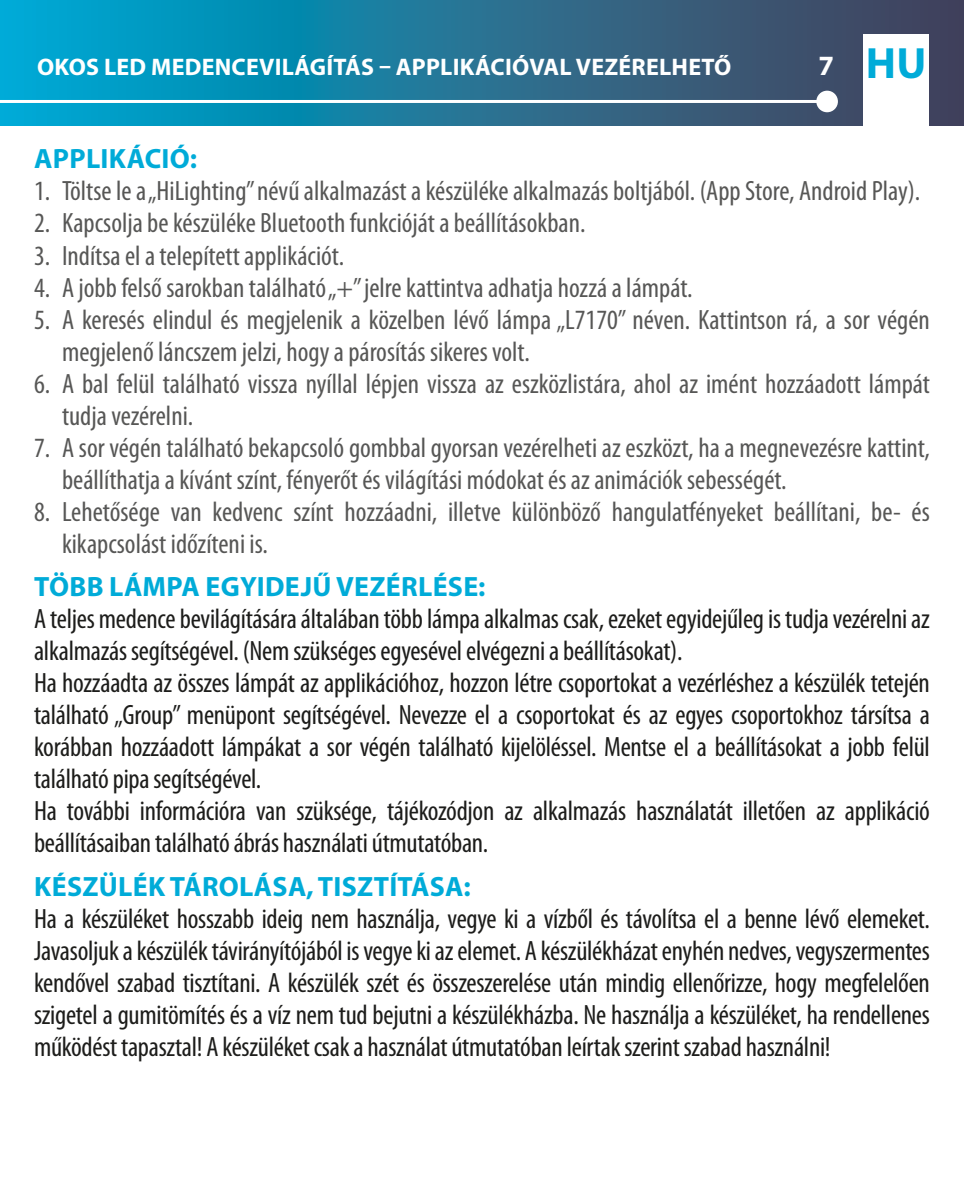
<style>
.page{position:relative;width:964px;height:1191px;background:#fff}
.page>*{position:absolute;margin:0;border:0;box-sizing:border-box;transform-origin:0 0}
.t1{font:700 44px "Myriad Pro";color:#00abd8}
.t2{font:condensed 28px/32px "Myriad Pro";letter-spacing:-.01em;color:#1d1d1b}
.t3{font:condensed 28px/32px "Myriad Pro";color:#575756}
.t4{font:700 28px "Myriad Pro";letter-spacing:.01em;color:#00abd8}
.t5{font:700 24px "Myriad Pro";letter-spacing:.01em;color:#fff}
.s1{font-size:28px;color:#fff}
</style>
<div class="page">
<svg style="left:0;top:0;width:964px;height:125px;background:#1f7698"></svg>
<hr style="left:0;top:100px;width:827px;height:3px;background:#fff">
<div style="left:816px;top:91px;width:22px;height:21px;background:#fff;border-radius:50%"></div>
<div style="left:863px;top:34px;width:66px;height:94px;background:#fff"></div>
<p class="t5" style="left:37px;top:51px;width:696px">OKOS LED MEDENCEVILÁGÍTÁS – APPLIKÁCIÓVAL VEZÉRELHETŐ</p>
<h1 class="t1" style="left:818px;top:35px;width:109px"><span class="s1">7</span> HU</h1>
<p class="t4" style="left:34px;top:141px;width:164px">APPLIKÁCIÓ:</p>
<p class="t3" style="left:34px;top:175px;width:888px">1. Töltse le a „HiLighting” névű alkalmazást a készüléke alkalmazás boltjából. (App Store, Android Play).</p>
<p class="t3" style="left:34px;top:207px;width:553px">2. Kapcsolja be készüléke Bluetooth funkcióját a beállításokban.</p>
<p class="t3" style="left:34px;top:239px;width:312px">3. Indítsa el a telepített applikációt.</p>
<p class="t3" style="left:34px;top:271px;width:660px">4. A jobb felső sarokban található „+” jelre kattintva adhatja hozzá a lámpát.</p>
<p class="t3" style="left:62px;top:303px;width:869px;text-indent:-28px">5. A keresés elindul és megjelenik a közelben lévő lámpa „L7170” néven. Kattintson rá, a sor végén megjelenő láncszem jelzi, hogy a párosítás sikeres volt.</p>
<p class="t3" style="left:62px;top:367px;width:869px;text-indent:-28px">6. A bal felül található vissza nyíllal lépjen vissza az eszközlistára, ahol az imént hozzáadott lámpát tudja vezérelni.</p>
<p class="t3" style="left:62px;top:431px;width:869px;text-indent:-28px">7. A sor végén található bekapcsoló gombbal gyorsan vezérelheti az eszközt, ha a megnevezésre kattint, beállíthatja a kívánt színt, fényerőt és világítási módokat és az animációk sebességét.</p>
<p class="t3" style="left:62px;top:495px;width:869px;text-indent:-28px">8. Lehetősége van kedvenc színt hozzáadni, illetve különböző hangulatfényeket beállítani, be- és kikapcsolást időzíteni is.</p>
<p class="t4" style="left:34px;top:568px;width:453px">TÖBB LÁMPA EGYIDEJŰ VEZÉRLÉSE:</p>
<p class="t2" style="left:34px;top:602px;width:897px">A teljes medence bevilágítására általában több lámpa alkalmas csak, ezeket egyidejűleg is tudja vezérelni az alkalmazás segítségével. (Nem szükséges egyesével elvégezni a beállításokat).<br>Ha hozzáadta az összes lámpát az applikációhoz, hozzon létre csoportokat a vezérléshez a készülék tetején található „Group” menüpont segítségével. Nevezze el a csoportokat és az egyes csoportokhoz társítsa a korábban hozzáadott lámpákat a sor végén található kijelöléssel. Mentse el a beállításokat a jobb felül található pipa segítségével.<br>Ha további információra van szüksége, tájékozódjon az alkalmazás használatát illetően az applikáció beállításaiban található ábrás használati útmutatóban.</p>
<p class="t4" style="left:34px;top:867px;width:438px">KÉSZÜLÉK TÁROLÁSA, TISZTÍTÁSA:</p>
<p class="t2" style="left:34px;top:902px;width:897px;text-align:justify">Ha a készüléket hosszabb ideig nem használja, vegye ki a vízből és távolítsa el a benne lévő elemeket.<br>Javasoljuk a készülék távirányítójából is vegye ki az elemet. A készülékházat enyhén nedves, vegyszermentes kendővel szabad tisztítani. A készülék szét és összeszerelése után mindig ellenőrizze, hogy megfelelően szigetel a gumitömítés és a víz nem tud bejutni a készülékházba. Ne használja a készüléket, ha rendellenes működést tapasztal! A készüléket csak a használat útmutatóban leírtak szerint szabad használni!</p>
</div>
